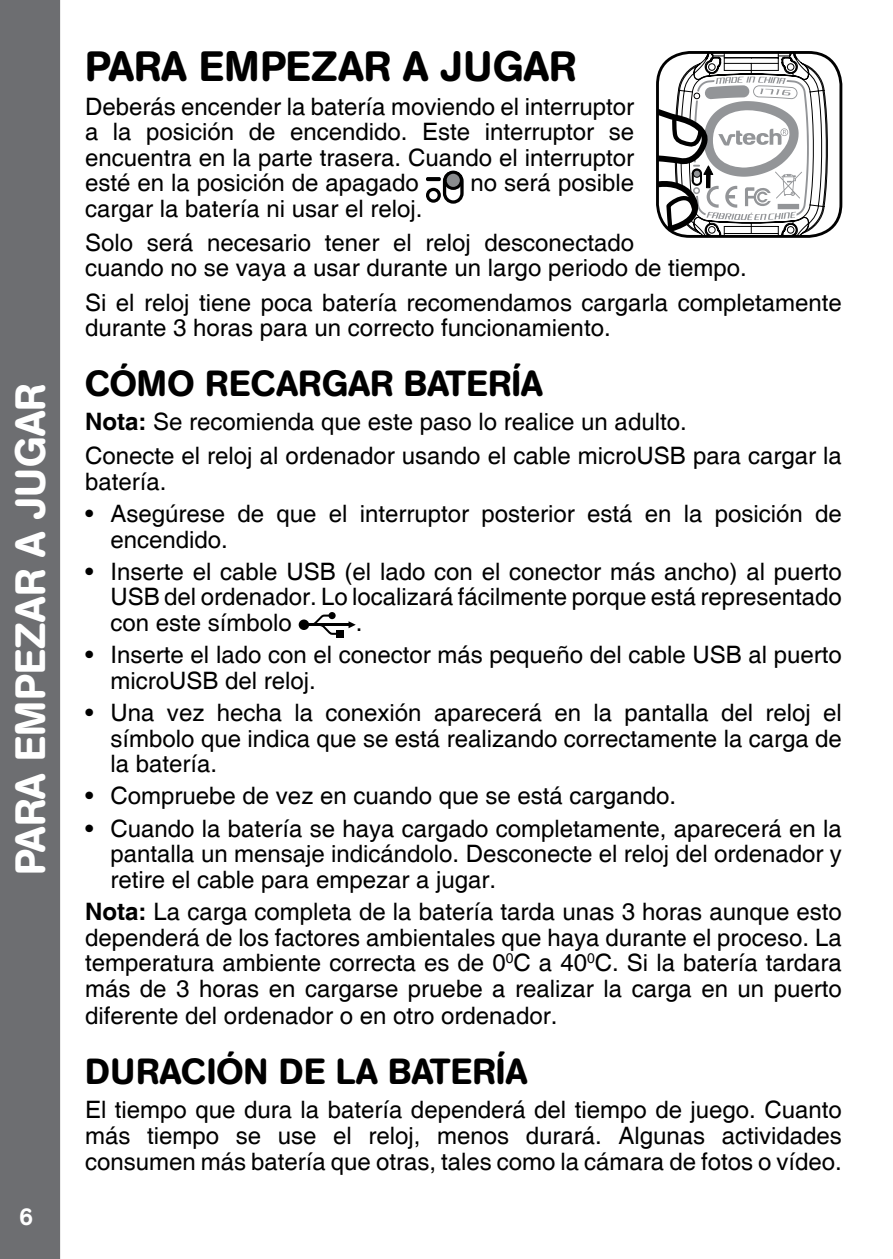
<style>
.page{position:relative;width:893px;height:1259px;background:#fff}
.page>*{position:absolute;margin:0;border:0;box-sizing:border-box;transform-origin:0 0}
.t1{font:500 42px "AG Book Rounded";letter-spacing:.01em;color:#000}
.t2{font:500 42px "AG Book Rounded";color:#fff}
.t3{font:500 36px "AG Book Rounded";color:#000}
.t4{font:24px/25.5px "Helvetica";color:#000;text-align:justify}
.t5{font:500 24px "AG Book Rounded";color:#fff}
.s1{font-weight:700}
</style>
<div class="page">
<div style="left:0;top:0;width:60px;height:1259px;background:#6d6e71"></div>
<div style="left:443px;top:171px;width:21px;height:33px;border:3px solid #000;border-radius:9px"></div>
<svg style="left:426px;top:188px;width:15px;height:15px"></svg>
<svg style="left:426px;top:177px;width:15px;height:4px"></svg>
<div style="left:445px;top:172px;width:16px;height:16px;background:#8a8c8e;border-radius:50%"></div>
<div style="left:444px;top:171px;width:19px;height:19px;border:3px solid #000;border-radius:50%"></div>
<hr style="left:300px;top:624px;width:49px;height:2px;background:#000">
<div style="left:299px;top:619px;width:10px;height:11px;background:#000;border-radius:50%"></div>
<svg style="left:349px;top:621px;width:7px;height:7px"></svg>
<div style="left:337px;top:630px;width:7px;height:7px;background:#000"></div>
<svg style="left:310px;top:613px;width:30px;height:24px"></svg>
<div style="left:656px;top:51px;width:186px;height:187px;border:3px solid #000;border-radius:32px"></div>
<svg style="left:657px;top:52px;width:171px;height:184px"></svg>
<h1 class="t2" style="left:6px;top:875px;width:492px;rotate:-90deg">Paraempezarajugar</h1>
<p class="t5" style="left:19px;top:1202px;width:15px">6</p>
<h1 class="t1" style="left:85px;top:42px;width:493px">PARA EMPEZAR A JUGAR</h1>
<p class="t4" style="left:85px;top:95px;width:550px">Deberás encender la batería moviendo el interruptor a la posición de encendido. Este interruptor se encuentra en la parte trasera. Cuando el interruptor esté en la posición de apagado</p>
<p class="t4" style="left:471px;top:171px;width:165px">no será posible</p>
<p class="t4" style="left:85px;top:192px;width:550px;line-height:33.9px">cargar la batería ni usar el reloj.<br>Solo será necesario tener el reloj desconectado</p>
<p class="t4" style="left:85px;top:252px;width:758px;line-height:33.9px">cuando no se vaya a usar durante un largo periodo de tiempo.<br>Si el reloj tiene poca batería recomendamos cargarla completamente</p>
<p class="t4" style="left:85px;top:316px;width:527px">durante 3 horas para un correcto funcionamiento.</p>
<h2 class="t3" style="left:85px;top:363px;width:459px">CÓMO RECARGAR BATERÍA</h2>
<p class="t4" style="left:85px;top:406px;width:758px;line-height:33.9px"><span class="s1">Nota:</span> Se recomienda que este paso lo realice un adulto.<br>Conecte el reloj al ordenador usando el cable microUSB para cargar la</p>
<p class="t4" style="left:85px;top:469px;width:83px">batería.</p>
<p class="t4" style="left:111px;top:502px;width:733px;text-indent:-26px">• Asegúrese de que el interruptor posterior está en la posición de encendido.</p>
<p class="t4" style="left:111px;top:559px;width:733px;text-indent:-26px">• Inserte el cable USB (el lado con el conector más ancho) al puerto U SB del ordenador. Lo localizará fácilmente porque está representado con este símbolo</p>
<p class="t4" style="left:356px;top:610px;width:8px">.</p>
<p class="t4" style="left:111px;top:643px;width:733px;text-indent:-26px">• Inserte el lado con el conector más pequeño del cable USB al puerto microUSB del reloj.</p>
<p class="t4" style="left:111px;top:701px;width:733px;text-indent:-26px">• Una vez hecha la conexión aparecerá en la pantalla del reloj el símbolo que indica que se está realizando correctamente la carga de la batería.</p>
<p class="t4" style="left:85px;top:784px;width:593px">• Compruebe de vez en cuando que se está cargando.</p>
<p class="t4" style="left:111px;top:816px;width:733px;text-indent:-26px">• Cuando la batería se haya cargado completamente, aparecerá en la pantalla un mensaje indicándolo. Desconecte el reloj del ordenador y retire el cable para empezar a jugar.</p>
<p class="t4" style="left:85px;top:899px;width:758px"><span class="s1">Nota:</span> La carga completa de la batería tarda unas 3 horas aunque esto dependerá de los factores ambientales que haya durante el proceso. La temperatura ambiente correcta es de 0<sup>0</sup>C a 40<sup>0</sup>C. Si la batería tardara más de 3 horas en cargarse pruebe a realizar la carga en un puerto diferente del ordenador o en otro ordenador.</p>
<h2 class="t3" style="left:85px;top:1050px;width:444px">DURACIÓN DE LA BATERÍA</h2>
<p class="t4" style="left:85px;top:1097px;width:758px">El tiempo que dura la batería dependerá del tiempo de juego. Cuanto más tiempo se use el reloj, menos durará. Algunas actividades consumen más batería que otras, tales como la cámara de fotos o vídeo.</p>
</div>
